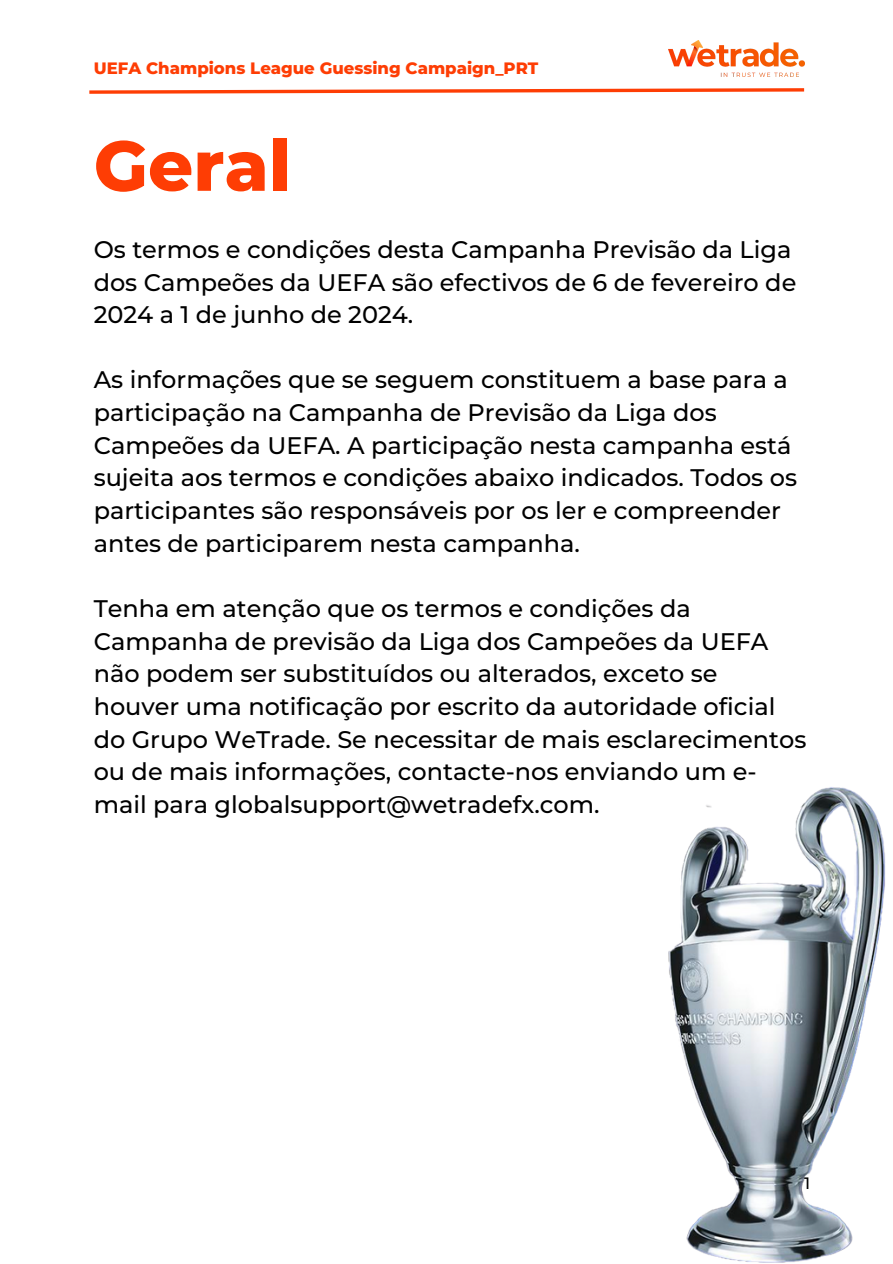
<style>
.page{position:relative;width:893px;height:1264px;background:#fff}
.page>*{position:absolute;margin:0;border:0;box-sizing:border-box;transform-origin:0 0}
.t1{font:800 70.5px "Montserrat";color:#fe3d04}
.t2{font:500 24px/32.7px "Montserrat";color:#000}
.t3{font:800 16.5px "Montserrat";color:#fe3d04}
.t4{font:500 16.5px "Montserrat";color:#000}
</style>
<div class="page">
<svg style="left:89px;top:88px;width:716px;height:6px"></svg>
<img style="left:668px;top:41px;width:136px;height:36px">
<img style="left:668px;top:787px;width:217px;height:475px">
<h1 class="t3" style="left:94px;top:58px;width:446px">UEFA Champions League Guessing Campaign_PRT</h1>
<h2 class="t1" style="left:94px;top:122px;width:199px">Geral</h2>
<h2 class="t2" style="left:94px;top:233px;width:704px">Os termos e condições desta Campanha Previsão da Liga dos Campeões da UEFA são efectivos de 6 de fevereiro de<br>2024 a 1 de junho de 2024.</h2>
<h2 class="t2" style="left:94px;top:363px;width:704px">As informações que se seguem constituem a base para a participação na Campanha de Previsão da Liga dos Campeões da UEFA. A participação nesta campanha está sujeita aos termos e condições abaixo indicados. Todos os participantes são responsáveis por os ler e compreender antes de participarem nesta campanha.</h2>
<p class="t2" style="left:94px;top:592px;width:714px">Tenha em atenção que os termos e condições da Campanha de previsão da Liga dos Campeões da UEFA não podem ser substituídos ou alterados, exceto se houver uma notificação por escrito da autoridade oficial do Grupo WeTrade. Se necessitar de mais esclarecimentos ou de mais informações, contacte-nos enviando um e&shy;mail para globalsupport@wetradefx.com.</p>
<p class="t4" style="left:804px;top:1173px;width:8px">1</p>
</div>
